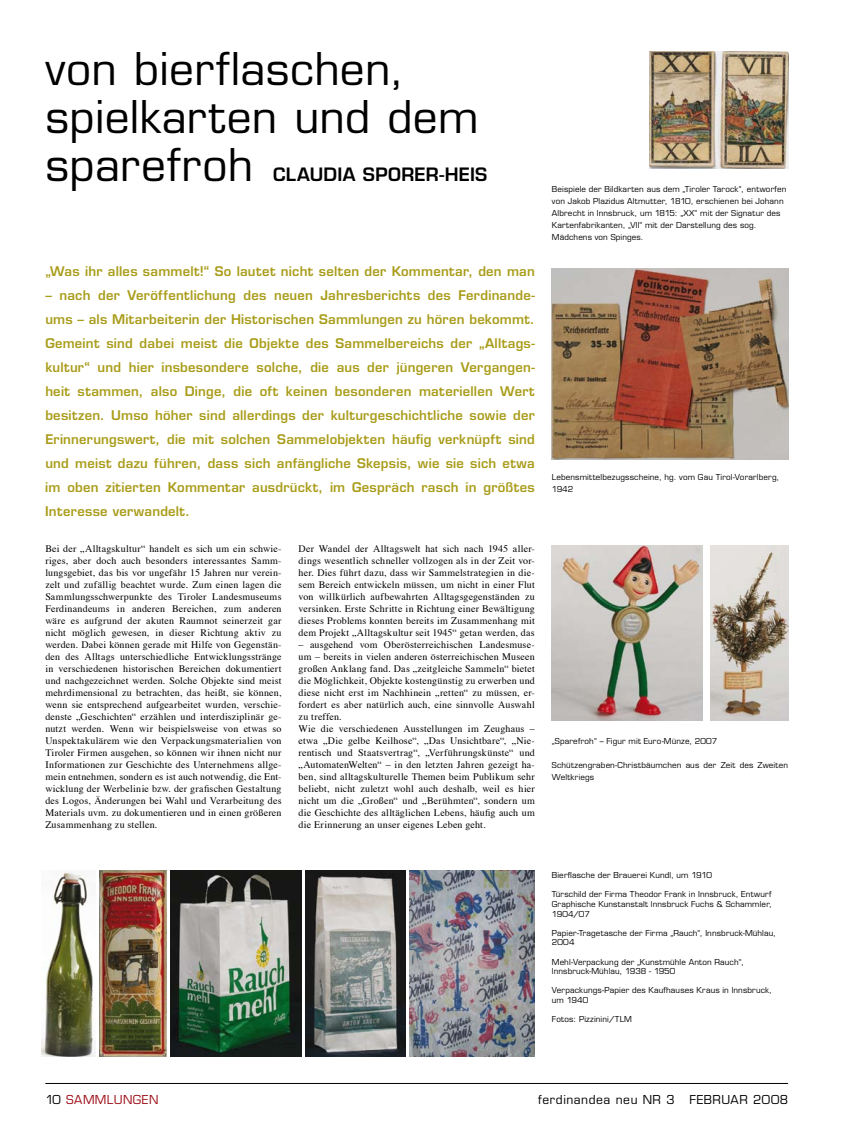
<style>
.page{position:relative;width:842px;height:1134px;background:#fff}
.page>*{position:absolute;margin:0;border:0;box-sizing:border-box;transform-origin:0 0}
.t1{font:44px/48px "Eurostile";letter-spacing:.01em;color:#000}
.t2{font:600 18px "Eurostile";letter-spacing:.01em;color:#000}
.t3{font:600 13px/24px "Eurostile";letter-spacing:.015em;color:#a99c19;text-align:justify}
.t4{font:12px "Eurostile";letter-spacing:.045em;color:#000}
.t5{font:12px "Eurostile";letter-spacing:.035em;color:#9d0d16}
.t6{font:10px/12px "Times";letter-spacing:.02em;color:#000;text-align:justify}
.t7{font:8px/12px "Eurostile";letter-spacing:.015em;color:#000}
.s1{color:#000}
</style>
<div class="page">
<hr style="left:45px;top:1083px;width:743px;height:1px;background:#000">
<img style="left:649px;top:51px;width:139px;height:117px">
<img style="left:552px;top:545px;width:151px;height:175px">
<img style="left:711px;top:545px;width:77px;height:175px">
<img style="left:552px;top:268px;width:236px;height:192px">
<img style="left:99px;top:870px;width:67px;height:186px">
<img style="left:170px;top:870px;width:131px;height:186px">
<img style="left:305px;top:870px;width:101px;height:186px">
<img style="left:41px;top:870px;width:54px;height:186px">
<img style="left:410px;top:870px;width:125px;height:186px">
<h1 class="t1" style="left:45px;top:45px;width:435px">von bierflaschen, spielkarten und dem sparefroh</h1>
<h2 class="t2" style="left:273px;top:163px;width:216px">Claudia Sporer-Heis</h2>
<h3 class="t3" style="left:45px;top:259px;width:491px">„Was ihr alles sammelt!“ So lautet nicht selten der Kommentar, den man</h3>
<p class="t3" style="left:45px;top:283px;width:491px">– nach der Veröffentlichung des neuen Jahresberichts des Ferdinande&shy;ums – als Mitarbeiterin der Historischen Sammlungen zu hören bekommt.<br>Gemeint sind dabei meist die Objekte des Sammelbereichs der „Alltags&shy;kultur“ und hier insbesondere solche, die aus der jüngeren Vergangen&shy;heit stammen, also Dinge, die oft keinen besonderen materiellen Wert besitzen. Umso höher sind allerdings der kulturgeschichtliche sowie der Erinnerungswert, die mit solchen Sammelobjekten häufig verknüpft sind und meist dazu führen, dass sich anfängliche Skepsis, wie sie sich etwa im oben zitierten Kommentar ausdrückt, im Gespräch rasch in größtes Interesse verwandelt.</p>
<p class="t6" style="left:45px;top:542px;width:238px">Bei der „Alltagskultur“ handelt es sich um ein schwie&shy;riges, aber doch auch besonders interessantes Samm&shy;lungsgebiet, das bis vor ungefähr 15 Jahren nur verein&shy;zelt und zufällig beachtet wurde. Zum einen lagen die Sammlungsschwerpunkte des Tiroler Landesmuseums Ferdinandeums in anderen Bereichen, zum anderen wäre es aufgrund der akuten Raumnot seinerzeit gar nicht möglich gewesen, in dieser Richtung aktiv zu werden. Dabei können gerade mit Hilfe von Gegenstän&shy;den des Alltags unterschiedliche Entwicklungsstränge in verschiedenen historischen Bereichen dokumentiert und nachgezeichnet werden. Solche Objekte sind meist mehrdimensional zu betrachten, das heißt, sie können, wenn sie entsprechend aufgearbeitet wurden, verschie&shy;denste „Geschichten“ erzählen und interdisziplinär ge&shy;nutzt werden. Wenn wir beispielsweise von etwas so Unspektakulärem wie den Verpackungsmaterialien von Tiroler Firmen ausgehen, so können wir ihnen nicht nur Informationen zur Geschichte des Unternehmens allge&shy;mein entnehmen, sondern es ist auch notwendig, die Ent&shy;wicklung der Werbelinie bzw. der grafischen Gestaltung des Logos, Änderungen bei Wahl und Verarbeitung des Materials uvm. zu dokumentieren und in einen größeren Zusammenhang zu stellen.</p>
<p class="t6" style="left:299px;top:542px;width:238px">Der Wandel der Alltagswelt hat sich nach 1945 aller&shy;dings wesentlich schneller vollzogen als in der Zeit vor&shy;her. Dies führt dazu, dass wir Sammelstrategien in die&shy;sem Bereich entwickeln müssen, um nicht in einer Flut von willkürlich aufbewahrten Alltagsgegenständen zu versinken. Erste Schritte in Richtung einer Bewältigung dieses Problems konnten bereits im Zusammenhang mit dem Projekt „Alltagskultur seit 1945“ getan werden, das</p>
<p class="t6" style="left:299px;top:638px;width:238px;text-align:left">– ausgehend vom Oberösterreichischen Landesmuse&shy;um – bereits in vielen anderen österreichischen Museen großen Anklang fand. Das „zeitgleiche Sammeln“ bietet die Möglichkeit, Objekte kostengünstig zu erwerben und diese nicht erst im Nachhinein „retten“ zu müssen, er&shy;fordert es aber natürlich auch, eine sinnvolle Auswahl zu treffen.<br>Wie die verschiedenen Ausstellungen im Zeughaus – etwa „Die gelbe Keilhose“, „Das Unsichtbare“, „Nie&shy;rentisch und Staatsvertrag“, „Verführungskünste“ und „AutomatenWelten“ – in den letzten Jahren gezeigt ha&shy;ben, sind alltagskulturelle Themen beim Publikum sehr beliebt, nicht zuletzt wohl auch deshalb, weil es hier nicht um die „Großen“ und „Berühmten“, sondern um die Geschichte des alltäglichen Lebens, häufig auch um die Erinnerung an unser eigenes Leben geht.</p>
<p class="t7" style="left:552px;top:183px;width:236px">Beispiele der Bildkarten aus dem „Tiroler Tarock“, entworfen von Jakob Plazidus Altmutter, 1810, erschienen bei Johann Albrecht in Innsbruck, um 1815: „XX“ mit der Signatur des Kartenfabrikanten, „VII“ mit der Darstellung des sog.<br>Mädchens von Spinges.</p>
<p class="t7" style="left:552px;top:471px;width:229px">Lebensmittelbezugsscheine, hg. vom Gau Tirol-Vorarlberg,<br>1942</p>
<p class="t7" style="left:552px;top:735px;width:167px">„Sparefroh“ – Figur mit Euro-Münze, 2007</p>
<p class="t7" style="left:552px;top:759px;width:238px">Schützengraben-Christbäumchen aus der Zeit des Zweiten<br>Weltkriegs</p>
<p class="t7" style="left:552px;top:869px;width:162px">Bierflasche der Brauerei Kundl, um 1910</p>
<p class="t7" style="left:552px;top:890px;width:222px;line-height:9.6px;text-align:justify">Türschild der Firma Theodor Frank in Innsbruck, Entwurf Graphische Kunstanstalt Innsbruck Fuchs &amp; Schammler, 1904/07</p>
<p class="t7" style="left:552px;top:928px;width:226px;line-height:9.6px">Papier-Tragetasche der Firma „Rauch“, Innsbruck-Mühlau,<br>2004</p>
<p class="t7" style="left:552px;top:957px;width:194px;line-height:9.6px">Mehl-Verpackung der „Kunstmühle Anton Rauch“,<br>Innsbruck-Mühlau, 1938 - 1950</p>
<p class="t7" style="left:552px;top:986px;width:222px;line-height:9.6px">Verpackungs-Papier des Kaufhauses Kraus in Innsbruck, um 1940</p>
<p class="t7" style="left:552px;top:1013px;width:70px">Fotos: Pizzinini/TLM</p>
<p class="t5" style="left:45px;top:1092px;width:106px"><span class="s1">10</span> sammlungen</p>
<p class="t4" style="left:538px;top:1092px;width:252px">ferdinandea neu NR 3 FEBRUAR 2008</p>
</div>
